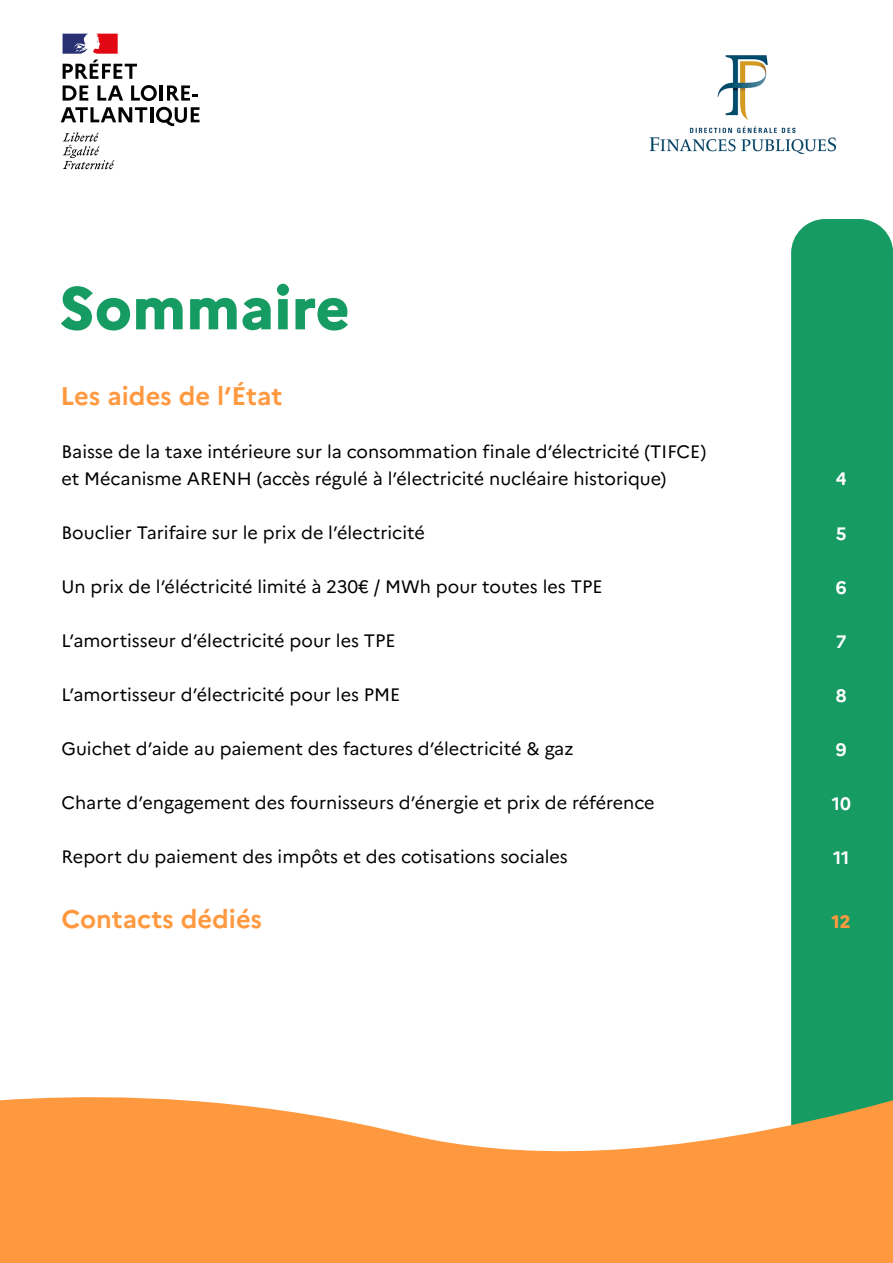
<style>
.page{position:relative;width:893px;height:1263px;background:#fff}
.page>*{position:absolute;margin:0;border:0;box-sizing:border-box;transform-origin:0 0}
.t1{font:800 60px "Marianne";color:#169b62}
.t2{font:700 25.5px "Marianne";color:#ff9940}
.t3{font:18px/27px "Marianne";color:#000}
.t4{font:700 18px "Marianne";color:#fff}
.t5{font:800 18px "Marianne";color:#ff9940}
</style>
<div class="page">
<div style="left:791px;top:219px;width:102px;height:951px;background:#169b62;border-radius:34px"></div>
<svg style="left:63px;top:85px;width:25px;height:16px"></svg>
<svg style="left:97px;top:85px;width:26px;height:16px"></svg>
<svg style="left:131px;top:85px;width:26px;height:16px"></svg>
<hr style="left:160px;top:85px;width:3px;height:16px;background:#010202">
<svg style="left:167px;top:85px;width:31px;height:16px"></svg>
<svg style="left:61px;top:107px;width:86px;height:15px"></svg>
<hr style="left:150px;top:107px;width:3px;height:15px;background:#010202">
<svg style="left:156px;top:107px;width:44px;height:19px"></svg>
<svg style="left:63px;top:132px;width:51px;height:37px"></svg>
<svg style="left:63px;top:34px;width:74px;height:45px"></svg>
<svg style="left:0;top:1094px;width:893px;height:169px;fill:#ff9940"></svg>
<img style="left:649px;top:55px;width:187px;height:100px">
<h1 class="t1" style="left:59px;top:271px;width:292px">Sommaire</h1>
<h2 class="t2" style="left:60px;top:380px;width:224px">Les aides de l’État</h2>
<p class="t3" style="left:61px;top:438px;width:646px">Baisse de la taxe intérieure sur la consommation finale d’électricité (TIFCE) et Mécanisme ARENH (accès régulé à l’électricité nucléaire historique)</p>
<p class="t3" style="left:61px;top:519px;width:365px">Bouclier Tarifaire sur le prix de l’électricité</p>
<p class="t3" style="left:61px;top:573px;width:542px">Un prix de l’éléctricité limité à 230€ / MWh pour toutes les TPE</p>
<p class="t3" style="left:61px;top:627px;width:336px">L’amortisseur d’électricité pour les TPE</p>
<p class="t3" style="left:61px;top:681px;width:340px">L’amortisseur d’électricité pour les PME</p>
<p class="t3" style="left:61px;top:735px;width:514px">Guichet d’aide au paiement des factures d’électricité &amp; gaz</p>
<p class="t3" style="left:61px;top:789px;width:595px">Charte d’engagement des fournisseurs d’énergie et prix de référence</p>
<p class="t3" style="left:61px;top:843px;width:508px">Report du paiement des impôts et des cotisations sociales</p>
<p class="t4" style="left:836px;top:468px;width:12px">4</p>
<p class="t4" style="left:836px;top:522px;width:12px">5</p>
<p class="t4" style="left:836px;top:576px;width:12px">6</p>
<p class="t4" style="left:836px;top:630px;width:12px">7</p>
<p class="t4" style="left:836px;top:684px;width:12px">8</p>
<p class="t4" style="left:836px;top:738px;width:12px">9</p>
<p class="t4" style="left:832px;top:792px;width:21px">10</p>
<p class="t4" style="left:833px;top:846px;width:18px">11</p>
<h2 class="t2" style="left:61px;top:903px;width:202px">Contacts dédiés</h2>
<p class="t5" style="left:832px;top:910px;width:21px">12</p>
</div>
